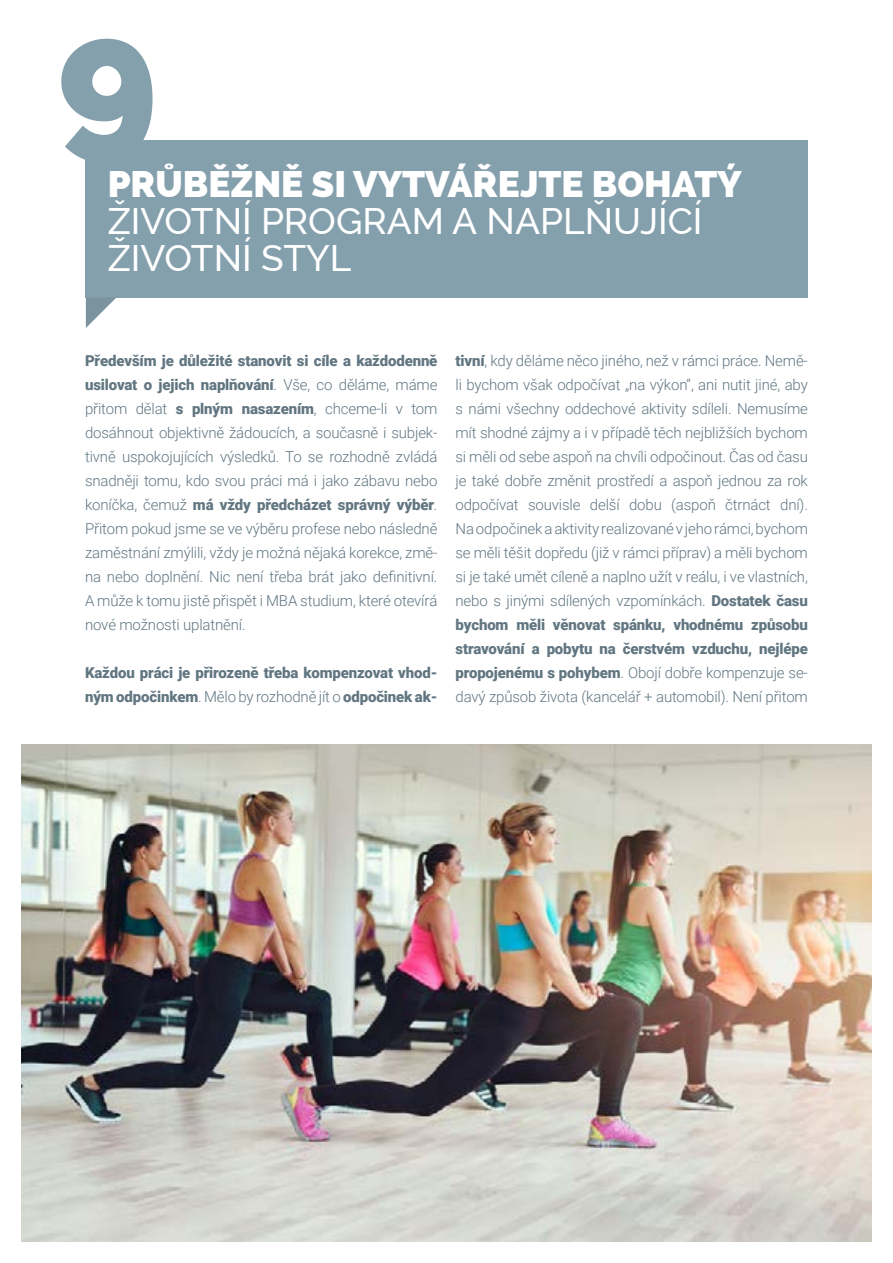
<style>
.page{position:relative;width:893px;height:1263px;background:#fff}
.page>*{position:absolute;margin:0;border:0;box-sizing:border-box;transform-origin:0 0}
.t1{font:800 171px "Raleway";color:#85a0ad}
.t2{font:500 36.9px/36.9px "Raleway";color:#fff}
.t3{font:800 36.9px "Raleway";color:#fff}
.t4{font:300 15px/24px "Roboto";letter-spacing:-.01em;color:#617681;text-align:justify}
.t5{font:900 15px/24px "Roboto";letter-spacing:-.01em;color:#617681}
.s1{font-weight:900}
.s2{font-weight:300}
</style>
<div class="page">
<div style="left:86px;top:140px;width:722px;height:157px;background:#85a0ad"></div>
<svg style="left:86px;top:297px;width:30px;height:31px"></svg>
<img style="left:21px;top:744px;width:851px;height:498px">
<h1 class="t1" style="left:57px;top:-23px;width:102px">9</h1>
<h2 class="t3" style="left:108px;top:162px;width:635px">PRŮBĚŽNĚ SI VYTVÁŘEJTE BOHATÝ</h2>
<h2 class="t2" style="left:108px;top:202px;width:596px">ŽIVOTNÍ PROGRAM A NAPLŇUJÍCÍ<br>ŽIVOTNÍ STYL</h2>
<p class="t4" style="left:85px;top:348px;width:354px"><span class="s1">Především je důležité stanovit si cíle a každodenně usilovat o jejich naplňování</span>. Vše, co děláme, máme přitom dělat <span class="s1">s plným nasazením</span>, chceme-li v tom dosáhnout objektivně žádoucích, a současně i subjek&shy;tivně uspokojujících výsledků. To se rozhodně zvládá snadněji tomu, kdo svou práci má i jako zábavu nebo koníčka, čemuž <span class="s1">má vždy předcházet správný výběr</span>.<br>Přitom pokud jsme se ve výběru profese nebo následně zaměstnání zmýlili, vždy je možná nějaká korekce, změ&shy;na nebo doplnění. Nic není třeba brát jako definitivní.<br>A může k tomu jistě přispět i MBA studium, které otevírá nové možnosti uplatnění.</p>
<p class="t5" style="left:85px;top:660px;width:354px">Každou práci je přirozeně třeba kompenzovat vhod&shy;ným odpočinkem<span class="s2">. Mělo by rozhodně jít o</span> odpočinek ak-</p>
<p class="t4" style="left:455px;top:348px;width:354px"><span class="s1">tivní</span>, kdy děláme něco jiného, než v rámci práce. Nemě&shy;li bychom však odpočívat „na výkon“, ani nutit jiné, aby s námi všechny oddechové aktivity sdíleli. Nemusíme mít shodné zájmy a i v případě těch nejbližších bychom si měli od sebe aspoň na chvíli odpočinout. Čas od času je také dobře změnit prostředí a aspoň jednou za rok odpočívat souvisle delší dobu (aspoň čtrnáct dní).<br>Na odpočinek a aktivity realizované v jeho rámci, bychom se měli těšit dopředu (již v rámci příprav) a měli bychom si je také umět cíleně a naplno užít v reálu, i ve vlastních, nebo s jinými sdílených vzpomínkách. <span class="s1">Dostatek času bychom měli věnovat spánku, vhodnému způsobu stravování a pobytu na čerstvém vzduchu, nejlépe propojenému s pohybem</span>. Obojí dobře kompenzuje se&shy;davý způsob života (kancelář + automobil). Není přitom</p>
</div>
